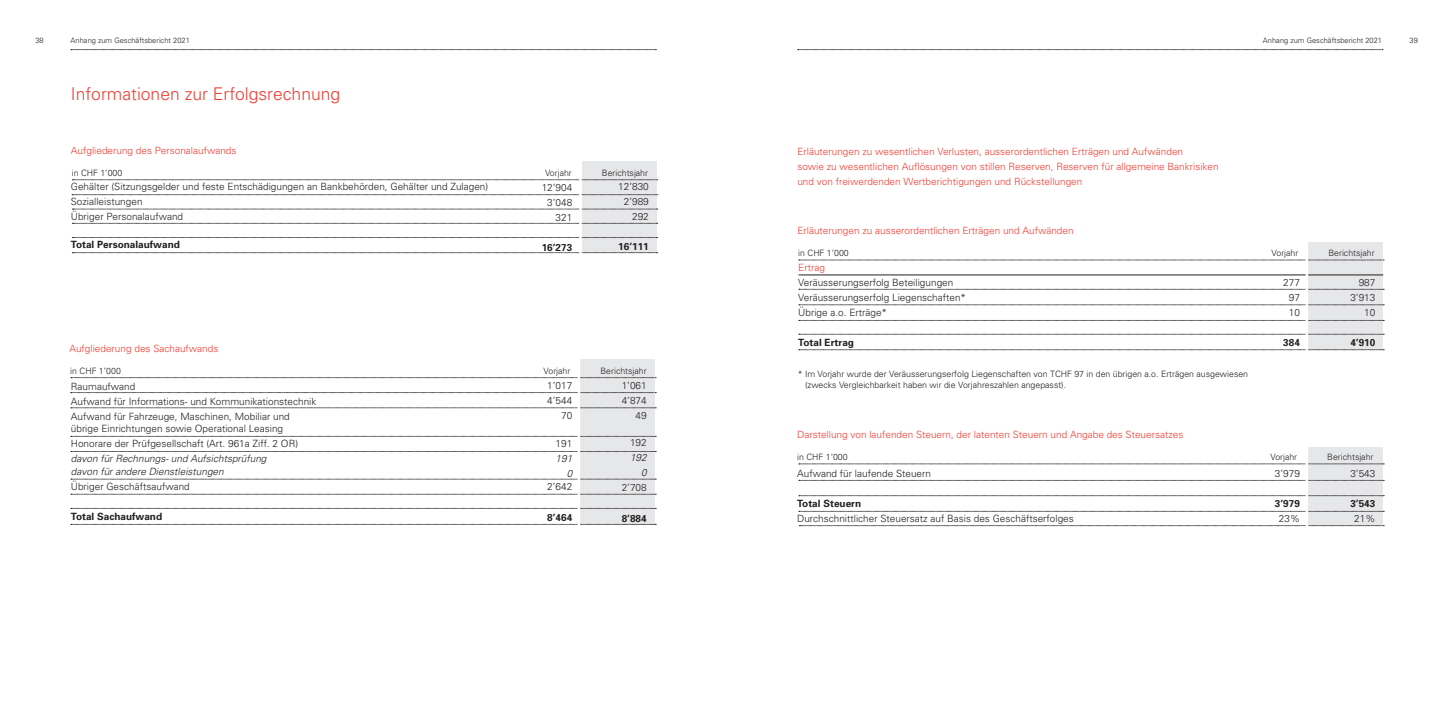
<style>
.page{position:relative;width:1453px;height:727px;background:#fff}
.page>*{position:absolute;margin:0;border:0;box-sizing:border-box;transform-origin:0 0}
.t1{font:300 17.5px "Univers";color:#ee3e34}
.t2{font:300 10px/15px "Univers";color:#231f20;text-align:right}
.t3{font:300 10px/15px "Univers";color:#ee3e34}
.t4{font:700 10px "Univers";color:#231f20}
.t5{font:italic 300 10px/15px "Univers";color:#231f20;text-align:right}
.t6{font:300 8.75px/11.2px "Univers";color:#231f20}
.t7{font:300 7.5px "Univers";color:#231f20}
</style>
<div class="page">
<svg style="left:71px;top:49px;width:585px;height:1px"></svg>
<svg style="left:797px;top:49px;width:586px;height:1px"></svg>
<div style="left:582px;top:161px;width:75px;height:92px;background:#e6e7e9"></div>
<svg style="left:72px;top:194px;width:586px;height:1px"></svg>
<svg style="left:72px;top:209px;width:586px;height:1px"></svg>
<svg style="left:72px;top:179px;width:585px;height:1px"></svg>
<svg style="left:72px;top:237px;width:586px;height:1px"></svg>
<svg style="left:72px;top:223px;width:586px;height:1px"></svg>
<svg style="left:72px;top:252px;width:586px;height:1px"></svg>
<hr style="left:579px;top:151px;width:3px;height:163px;background:#fff">
<div style="left:580px;top:359px;width:75px;height:165px;background:#e6e7e9"></div>
<svg style="left:71px;top:392px;width:585px;height:1px"></svg>
<svg style="left:71px;top:407px;width:585px;height:1px"></svg>
<svg style="left:71px;top:377px;width:585px;height:1px"></svg>
<svg style="left:71px;top:436px;width:585px;height:1px"></svg>
<svg style="left:71px;top:451px;width:585px;height:1px"></svg>
<svg style="left:71px;top:478px;width:585px;height:1px"></svg>
<svg style="left:71px;top:494px;width:585px;height:1px"></svg>
<svg style="left:71px;top:508px;width:585px;height:1px"></svg>
<svg style="left:71px;top:524px;width:585px;height:1px"></svg>
<hr style="left:578px;top:348px;width:2px;height:178px;background:#fff">
<div style="left:1308px;top:241px;width:75px;height:108px;background:#e6e7e9"></div>
<hr style="left:798px;top:274px;width:585px;height:1px;background:#231f20">
<svg style="left:799px;top:289px;width:585px;height:1px"></svg>
<svg style="left:799px;top:304px;width:585px;height:1px"></svg>
<svg style="left:799px;top:320px;width:585px;height:1px"></svg>
<svg style="left:799px;top:334px;width:585px;height:1px"></svg>
<svg style="left:799px;top:349px;width:585px;height:1px"></svg>
<svg style="left:799px;top:260px;width:585px;height:1px"></svg>
<div style="left:1308px;top:447px;width:75px;height:78px;background:#e6e7e9"></div>
<svg style="left:799px;top:463px;width:585px;height:1px"></svg>
<svg style="left:799px;top:480px;width:585px;height:1px"></svg>
<svg style="left:799px;top:495px;width:585px;height:1px"></svg>
<svg style="left:799px;top:511px;width:585px;height:1px"></svg>
<svg style="left:799px;top:525px;width:585px;height:1px"></svg>
<hr style="left:1305px;top:439px;width:3px;height:94px;background:#fff">
<hr style="left:1305px;top:231px;width:3px;height:141px;background:#fff">
<p class="t7" style="left:35px;top:35px;width:10px">38</p>
<p class="t7" style="left:71px;top:35px;width:121px">Anhang zum Geschäftsbericht 2021</p>
<p class="t7" style="left:1263px;top:35px;width:121px">Anhang zum Geschäftsbericht 2021</p>
<p class="t7" style="left:1409px;top:35px;width:10px">39</p>
<h1 class="t1" style="left:71px;top:83px;width:271px">Informationen zur Erfolgsrechnung</h1>
<p class="t3" style="left:71px;top:143px;width:167px">Aufgliederung des Personalaufwands</p>
<p class="t6" style="left:72px;top:167px;width:52px">in CHF 1’000</p>
<p class="t6" style="left:545px;top:167px;width:28px">Vorjahr</p>
<p class="t6" style="left:602px;top:167px;width:48px">Berichtsjahr</p>
<p class="t2" style="left:618px;top:179px;width:32px">12’830<br>2’989<br>292</p>
<p class="t4" style="left:618px;top:240px;width:32px">16’111</p>
<p class="t2" style="left:71px;top:179px;width:419px;text-align:left">Gehälter (Sitzungsgelder und feste Entschädigungen an Bankbehörden, Gehälter und Zulagen)<br>Sozialleistungen<br>Übriger Personalaufwand</p>
<p class="t4" style="left:71px;top:238px;width:111px">Total Personalaufwand</p>
<p class="t2" style="left:542px;top:179px;width:32px">12’904<br>3’048<br>321</p>
<p class="t4" style="left:542px;top:241px;width:32px">16’273</p>
<p class="t3" style="left:69px;top:340px;width:150px">Aufgliederung des Sachaufwands</p>
<p class="t6" style="left:70px;top:364px;width:52px">in CHF 1’000</p>
<p class="t6" style="left:544px;top:364px;width:28px">Vorjahr</p>
<p class="t6" style="left:600px;top:364px;width:48px">Berichtsjahr</p>
<p class="t2" style="left:622px;top:377px;width:27px">1’061<br>4’874<br>49</p>
<p class="t2" style="left:630px;top:435px;width:18px">192</p>
<p class="t5" style="left:630px;top:450px;width:18px">192<br>0</p>
<p class="t2" style="left:622px;top:480px;width:27px">2’708</p>
<p class="t4" style="left:622px;top:511px;width:27px">8’884</p>
<p class="t2" style="left:547px;top:377px;width:27px">1’017<br>4’544<br>70</p>
<p class="t2" style="left:556px;top:435px;width:18px">191</p>
<p class="t5" style="left:556px;top:450px;width:18px">191<br>0</p>
<p class="t2" style="left:547px;top:479px;width:27px">2’642</p>
<p class="t4" style="left:547px;top:510px;width:27px">8’464</p>
<p class="t2" style="left:71px;top:378px;width:247px;text-align:left">Raumaufwand<br>Aufwand für Informations- und Kommunikationstechnik<br>Aufwand für Fahrzeuge, Maschinen, Mobiliar und</p>
<p class="t2" style="left:71px;top:421px;width:229px;text-align:left">übrige Einrichtungen sowie Operational Leasing<br>Honorare der Prüfgesellschaft (Art. 961a Ziff. 2 OR)</p>
<p class="t5" style="left:71px;top:452px;width:197px;line-height:12.5px;text-align:left">davon für Rechnungs- und Aufsichtsprüfung davon für andere Dienstleistungen</p>
<p class="t2" style="left:71px;top:478px;width:120px">Übriger Geschäftsaufwand</p>
<p class="t4" style="left:71px;top:509px;width:93px">Total Sachaufwand</p>
<p class="t3" style="left:797px;top:143px;width:423px">Erläuterungen zu wesentlichen Verlusten, ausserordentlichen Erträgen und Aufwänden<br>sowie zu wesentlichen Auflösungen von stillen Reserven, Reserven für allgemeine Bankrisiken und von freiwerdenden Wertberichtigungen und Rückstellungen</p>
<p class="t3" style="left:797px;top:223px;width:278px">Erläuterungen zu ausserordentlichen Erträgen und Aufwänden</p>
<p class="t6" style="left:798px;top:247px;width:52px">in CHF 1’000</p>
<p class="t6" style="left:1271px;top:247px;width:28px">Vorjahr</p>
<p class="t6" style="left:1328px;top:247px;width:48px">Berichtsjahr</p>
<p class="t3" style="left:798px;top:259px;width:28px">Ertrag</p>
<p class="t2" style="left:798px;top:274px;width:169px;text-align:left">Veräusserungserfolg Beteiligungen<br>Veräusserungserfolg Liegenschaften*<br>Übrige a.o. Erträge*</p>
<p class="t4" style="left:798px;top:336px;width:57px">Total Ertrag</p>
<p class="t2" style="left:1283px;top:274px;width:18px;text-align:center">277<br>97<br>10</p>
<p class="t4" style="left:1283px;top:335px;width:18px">384</p>
<p class="t2" style="left:1350px;top:274px;width:27px">987<br>3’913<br>10</p>
<p class="t4" style="left:1350px;top:335px;width:27px">4’910</p>
<p class="t6" style="left:805px;top:367px;width:445px;text-indent:-7px">* Im Vorjahr wurde der Veräusserungserfolg Liegenschaften von TCHF 97 in den übrigen a.o. Erträgen ausgewiesen (zwecks Vergleichbarkeit haben wir die Vorjahreszahlen angepasst).</p>
<p class="t3" style="left:797px;top:426px;width:388px">Darstellung von laufenden Steuern, der latenten Steuern und Angabe des Steuersatzes</p>
<p class="t6" style="left:797px;top:451px;width:52px">in CHF 1’000</p>
<p class="t6" style="left:1270px;top:451px;width:28px">Vorjahr</p>
<p class="t6" style="left:1327px;top:451px;width:48px">Berichtsjahr</p>
<p class="t2" style="left:797px;top:465px;width:135px">Aufwand für laufende Steuern</p>
<p class="t4" style="left:797px;top:496px;width:66px">Total Steuern</p>
<p class="t2" style="left:797px;top:510px;width:278px">Durchschnittlicher Steuersatz auf Basis des Geschäftserfolges</p>
<p class="t2" style="left:1275px;top:465px;width:27px">3’979</p>
<p class="t4" style="left:1275px;top:497px;width:27px">3’979</p>
<p class="t2" style="left:1279px;top:510px;width:23px">23%</p>
<p class="t2" style="left:1350px;top:465px;width:27px">3’543</p>
<p class="t4" style="left:1350px;top:497px;width:27px">3’543</p>
<p class="t2" style="left:1354px;top:510px;width:23px">21%</p>
</div>
